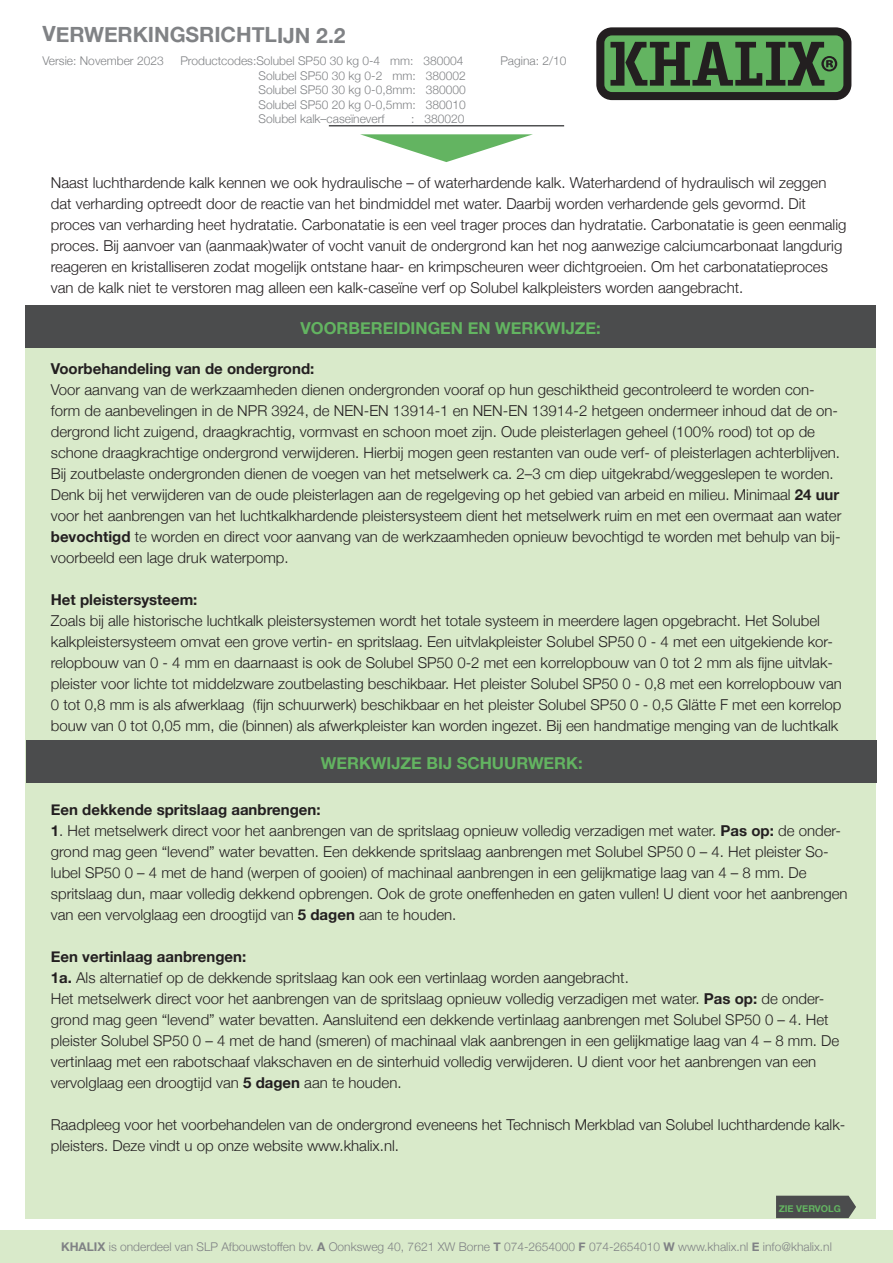
<style>
.page{position:relative;width:893px;height:1263px;background:#fff}
.page>*{position:absolute;margin:0;border:0;box-sizing:border-box;transform-origin:0 0}
.t1{font:700 21px "Helvetica Neue";letter-spacing:-.005em;color:#808285}
.t2{font:700 16.5px "Helvetica Neue";color:#63b461}
.t3{font:300 15px/21px "Helvetica Neue";color:#231f20}
.t4{font:700 15px "Helvetica Neue";color:#231f20}
.t5{font:300 12px/14.4px "Helvetica Neue";color:#808285;text-align:justify}
.t6{font:700 9.45px "Helvetica Neue";color:#63b461}
.s1{font-weight:700}
</style>
<div class="page">
<div style="left:0;top:1230px;width:893px;height:33px;background:#d9eaca"></div>
<hr style="left:329px;top:125px;width:235px;height:1px;background:#4b4c4d">
<div style="left:26px;top:336px;width:850px;height:882px;background:#d9eaca"></div>
<svg style="left:596px;top:27px;width:255px;height:73px;background:#446741"></svg>
<svg style="left:360px;top:134px;width:173px;height:28px"></svg>
<div style="left:26px;top:305px;width:850px;height:43px;background:#4b4c4d"></div>
<div style="left:27px;top:740px;width:850px;height:42px;background:#4b4c4d"></div>
<div style="left:776px;top:1196px;width:80px;height:22px;background:#4b4c4d"></div>
<h1 class="t1" style="left:43px;top:18px;width:305px">VERWERKINGSRICHTLIJN 2.2</h1>
<p class="t5" style="left:43px;top:53px;width:123px">Versie: November 2023</p>
<p class="t5" style="left:180px;top:53px;width:285px">Productcodes:Solubel SP50 30 kg 0-4 mm: 380004</p>
<p class="t5" style="left:500px;top:53px;width:68px">Pagina: 2/10</p>
<p class="t5" style="left:259px;top:67px;width:209px">Solubel SP50 30 kg 0-2 mm: 380002<br>Solubel SP50 30 kg 0-0,8mm: 380000<br>Solubel SP50 20 kg 0-0,5mm: 380010<br>Solubel kalk–caseïneverf</p>
<p class="t5" style="left:411px;top:111px;width:55px">: 380020</p>
<p class="t3" style="left:51px;top:171px;width:797px">Naast luchthardende kalk kennen we ook hydraulische – of waterhardende kalk. Waterhardend of hydraulisch wil zeggen dat verharding optreedt door de reactie van het bindmiddel met water. Daarbij worden verhardende gels gevormd. Dit proces van verharding heet hydratatie. Carbonatatie is een veel trager proces dan hydratatie. Carbonatatie is geen eenmalig proces. Bij aanvoer van (aanmaak)water of vocht vanuit de ondergrond kan het nog aanwezige calciumcarbonaat langdurig reageren en kristalliseren zodat mogelijk ontstane haar- en krimpscheuren weer dichtgroeien. Om het carbonatatieproces van de kalk niet te verstoren mag alleen een kalk-caseïne verf op Solubel kalkpleisters worden aangebracht.</p>
<p class="t2" style="left:301px;top:316px;width:302px">VOORBEREIDINGEN EN WERKWIJZE:</p>
<p class="t4" style="left:51px;top:357px;width:265px">Voorbehandeling van de ondergrond:</p>
<p class="t3" style="left:51px;top:378px;width:792px">Voor aanvang van de werkzaamheden dienen ondergronden vooraf op hun geschiktheid gecontroleerd te worden con&shy;form de aanbevelingen in de NPR 3924, de NEN-EN 13914-1 en NEN-EN 13914-2 hetgeen ondermeer inhoud dat de on&shy;dergrond licht zuigend, draagkrachtig, vormvast en schoon moet zijn. Oude pleisterlagen geheel (100% rood) tot op de schone draagkrachtige ondergrond verwijderen. Hierbij mogen geen restanten van oude verf- of pleisterlagen achterblijven.<br>Bij zoutbelaste ondergronden dienen de voegen van het metselwerk ca. 2–3 cm diep uitgekrabd/weggeslepen te worden.<br>Denk bij het verwijderen van de oude pleisterlagen aan de regelgeving op het gebied van arbeid en milieu. Minimaal <span class="s1">24 uur </span>voor het aanbrengen van het luchtkalkhardende pleistersysteem dient het metselwerk ruim en met een overmaat aan water <span class="s1">bevochtigd</span> te worden en direct voor aanvang van de werkzaamheden opnieuw bevochtigd te worden met behulp van bij&shy;voorbeeld een lage druk waterpomp.</p>
<p class="t4" style="left:51px;top:588px;width:148px">Het pleistersysteem:</p>
<p class="t3" style="left:51px;top:609px;width:793px">Zoals bij alle historische luchtkalk pleistersystemen wordt het totale systeem in meerdere lagen opgebracht. Het Solubel kalkpleistersysteem omvat een grove vertin- en spritslaag. Een uitvlakpleister Solubel SP50 0 - 4 met een uitgekiende kor&shy;relopbouw van 0 - 4 mm en daarnaast is ook de Solubel SP50 0-2 met een korrelopbouw van 0 tot 2 mm als fijne uitvlak&shy;pleister voor lichte tot middelzware zoutbelasting beschikbaar. Het pleister Solubel SP50 0 - 0,8 met een korrelopbouw van 0 tot 0,8 mm is als afwerklaag (fijn schuurwerk) beschikbaar en het pleister Solubel SP50 0 - 0,5 Glätte F met een korrelop bouw van 0 tot 0,05 mm, die (binnen) als afwerkpleister kan worden ingezet. Bij een handmatige menging van de luchtkalk</p>
<p class="t2" style="left:321px;top:750px;width:263px">WERKWIJZE BIJ SCHUURWERK:</p>
<p class="t4" style="left:51px;top:798px;width:271px">Een dekkende spritslaag aanbrengen:</p>
<p class="t3" style="left:51px;top:819px;width:798px"><span class="s1">1</span>. Het metselwerk direct voor het aanbrengen van de spritslaag opnieuw volledig verzadigen met water. <span class="s1">Pas op:</span> de onder&shy;grond mag geen “levend” water bevatten. Een dekkende spritslaag aanbrengen met Solubel SP50 0 – 4. Het pleister So&shy;lubel SP50 0 – 4 met de hand (werpen of gooien) of machinaal aanbrengen in een gelijkmatige laag van 4 – 8 mm. De spritslaag dun, maar volledig dekkend opbrengen. Ook de grote oneffenheden en gaten vullen! U dient voor het aanbrengen van een vervolglaag een droogtijd van <span class="s1">5 dagen</span> aan te houden.</p>
<p class="t3" style="left:51px;top:945px;width:790px"><span class="s1">Een vertinlaag aanbrengen:<br>1a.</span> Als alternatief op de dekkende spritslaag kan ook een vertinlaag worden aangebracht.<br>Het metselwerk direct voor het aanbrengen van de spritslaag opnieuw volledig verzadigen met water. <span class="s1">Pas op:</span> de onder&shy;grond mag geen “levend” water bevatten. Aansluitend een dekkende vertinlaag aanbrengen met Solubel SP50 0 – 4. Het pleister Solubel SP50 0 – 4 met de hand (smeren) of machinaal vlak aanbrengen in een gelijkmatige laag van 4 – 8 mm. De vertinlaag met een rabotschaaf vlakschaven en de sinterhuid volledig verwijderen. U dient voor het aanbrengen van een vervolglaag een droogtijd van <span class="s1">5 dagen</span> aan te houden.</p>
<p class="t3" style="left:51px;top:1113px;width:796px">Raadpleeg voor het voorbehandelen van de ondergrond eveneens het Technisch Merkblad van Solubel luchthardende kalk&shy;pleisters. Deze vindt u op onze website www.khalix.nl.</p>
<p class="t6" style="left:779px;top:1201px;width:64px">ZIE VERVOLG</p>
<p class="t5" style="left:61px;top:1238px;width:772px"><span class="s1">KHALIX</span> is onderdeel van SLP Afbouwstoffen bv. <span class="s1">A</span> Oonksweg 40, 7621 XW Borne <span class="s1">T</span> 074-2654000 <span class="s1">F</span> 074-2654010 <span class="s1">W</span> www.khalix.nl <span class="s1">E</span> info@khalix.nl</p>
</div>
